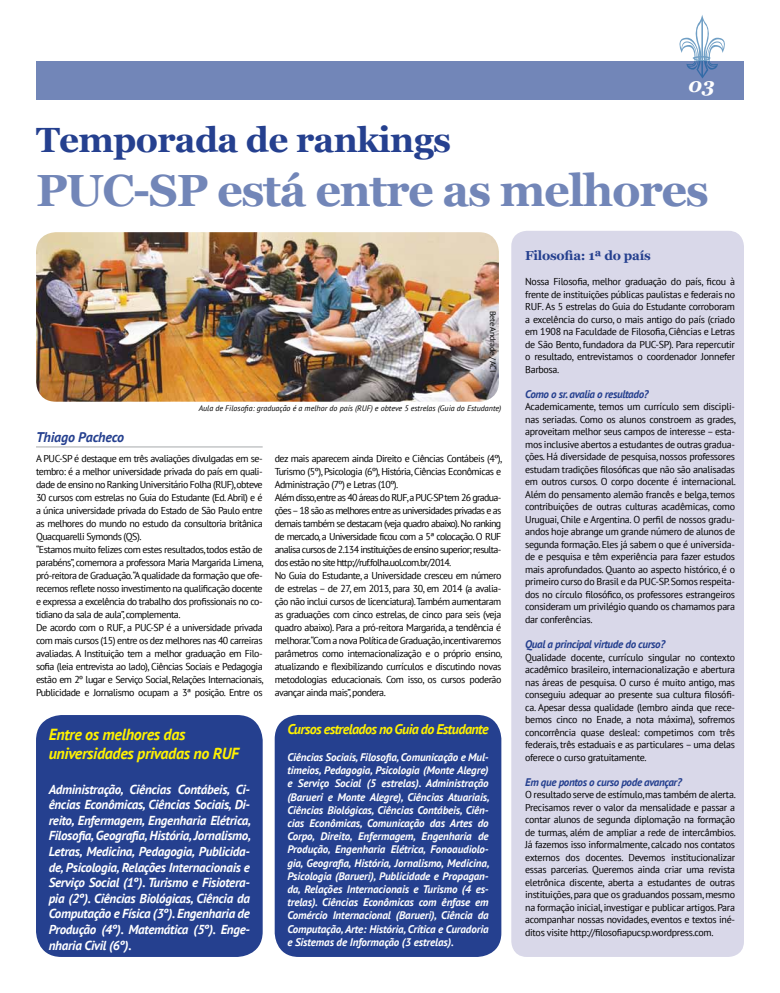
<style>
.page{position:relative;width:780px;height:993px;background:#fff}
.page>*{position:absolute;margin:0;border:0;box-sizing:border-box;transform-origin:0 0}
.t1{font:700 45px "Georgia";letter-spacing:-.03em;color:#7286b8}
.t2{font:700 35px "Georgia";letter-spacing:-.02em;color:#25408f}
.t3{font:italic 700 20px "Georgia";color:#fff}
.t4{font:italic 700 16px/19.2px "PT Sans";letter-spacing:-.02em;color:#fff200}
.t5{font:italic 700 14px "PT Sans";letter-spacing:-.04em;color:#fff200}
.t6{font:italic 700 14px "PT Sans";letter-spacing:-.01em;color:#25408f}
.t7{font:italic 700 13px/15.6px "PT Sans";letter-spacing:-.02em;color:#fff;text-align:justify}
.t8{font:700 13px "Georgia";letter-spacing:-.02em;color:#25408f}
.t9{font:italic 700 11px/13.2px "PT Sans";letter-spacing:-.01em;color:#fff;text-align:justify}
.t10{font:italic 700 11px "PT Sans";letter-spacing:-.03em;color:#25408f}
.t11{font:10px/12.5px "PT Sans";letter-spacing:-.05em;color:#000;text-align:justify}
.t12{font:italic 8px "PT Sans";color:#000}
.t13{font:8px "PT Sans";letter-spacing:-.02em;color:#000}
</style>
<div class="page">
<div style="left:511px;top:231px;width:233px;height:725px;background:#d9d8e9;border-radius:16px"></div>
<div style="left:36px;top:714px;width:227px;height:242px;background:#25408f;border-radius:26px"></div>
<div style="left:275px;top:714px;width:226px;height:242px;background:#25408f;border-radius:24px"></div>
<div style="left:36px;top:61px;width:708px;height:38px;background:#7286b8"></div>
<svg style="left:679px;top:15px;width:46px;height:63px"></svg>
<img style="left:36px;top:232px;width:463px;height:169px">
<hr style="left:36px;top:446px;width:227px;height:1px;background:#a7a9ac">
<h3 class="t3" style="left:688px;top:72px;width:28px">03</h3>
<h2 class="t2" style="left:36px;top:117px;width:416px">Temporada de rankings</h2>
<h1 class="t1" style="left:36px;top:161px;width:674px">PUC-SP está entre as melhores</h1>
<p class="t13" style="left:498px;top:311px;width:63px;rotate:90deg">Bete Andrade / ACI</p>
<h3 class="t6" style="left:36px;top:428px;width:90px">Thiago Pacheco</h3>
<p class="t12" style="left:199px;top:403px;width:304px">Aula de Filosofia: graduação é a melhor do país (RUF) e obteve 5 estrelas (Guia do Estudante)</p>
<p class="t11" style="left:36px;top:451px;width:229px;line-height:13px;text-align:left">A PUC-SP é destaque em três avaliações divulgadas em se&shy;tembro: é a melhor universidade privada do país em quali&shy;dade de ensino no Ranking Universitário Folha (RUF), obteve 30 cursos com estrelas no Guia do Estudante (Ed. Abril) e é a única universidade privada do Estado de São Paulo entre as melhores do mundo no estudo da consultoria britânica Quacquarelli Symonds (QS).<br>“Estamos muito felizes com estes resultados, todos estão de parabéns”, comemora a professora Maria Margarida Limena, pró-reitora de Graduação.“A qualidade da formação que ofe&shy;recemos reflete nosso investimento na qualificação docente e expressa a excelência do trabalho dos profissionais no co&shy;tidiano da sala de aula”, complementa.<br>De acordo com o RUF, a PUC-SP é a universidade privada com mais cursos (15) entre os dez melhores nas 40 carreiras avaliadas. A Instituição tem a melhor graduação em Filo&shy;sofia (leia entrevista ao lado), Ciências Sociais e Pedagogia estão em 2º lugar e Serviço Social, Relações Internacionais, Publicidade e Jornalismo ocupam a 3ª posição. Entre os</p>
<p class="t11" style="left:275px;top:451px;width:229px;line-height:13px;text-align:left">dez mais aparecem ainda Direito e Ciências Contábeis (4º), Turismo (5º), Psicologia (6º), História, Ciências Econômicas e Administração (7º) e Letras (10º).<br>Além disso,entre as 40 áreas do RUF,a PUC-SP tem 26 gradua&shy;ções – 18 são as melhores entre as universidades privadas e as demais também se destacam (veja quadro abaixo). No ranking de mercado, a Universidade ficou com a 5ª colocação. O RUF analisa cursos de 2.134 instituições de ensino superior; resulta&shy;dos estão no site http://ruf.folha.uol.com.br/2014.<br>No Guia do Estudante, a Universidade cresceu em número de estrelas – de 27, em 2013, para 30, em 2014 (a avalia&shy;ção não inclui cursos de licenciatura). Também aumentaram as graduações com cinco estrelas, de cinco para seis (veja quadro abaixo). Para a pró-reitora Margarida, a tendência é melhorar.“Com a nova Política de Graduação,incentivaremos parâmetros como internacionalização e o próprio ensino, atualizando e flexibilizando currículos e discutindo novas metodologias educacionais. Com isso, os cursos poderão avançar ainda mais”, pondera.</p>
<h3 class="t4" style="left:49px;top:723px;width:192px">Entre os melhores das universidades privadas no RUF</h3>
<p class="t7" style="left:49px;top:780px;width:204px">Administração, Ciências Contábeis, Ci&shy;ências Econômicas, Ciências Sociais, Di&shy;reito, Enfermagem, Engenharia Elétrica, Filosofia, Geografia, História, Jornalismo, Letras, Medicina, Pedagogia, Publicida&shy;de, Psicologia, Relações Internacionais e Serviço Social (1º). Turismo e Fisiotera&shy;pia (2º). Ciências Biológicas, Ciência da Computação e Física (3º). Engenharia de Produção (4º). Matemática (5º). Enge&shy;nharia Civil (6º).</p>
<h3 class="t5" style="left:287px;top:720px;width:203px">Cursos estrelados no Guia do Estudante</h3>
<p class="t9" style="left:287px;top:750px;width:203px">Ciências Sociais, Filosofia, Comunicação e Mul&shy;timeios, Pedagogia, Psicologia (Monte Alegre) e Serviço Social (5 estrelas). Administração (Barueri e Monte Alegre), Ciências Atuariais, Ciências Biológicas, Ciências Contábeis, Ciên&shy;cias Econômicas, Comunicação das Artes do Corpo, Direito, Enfermagem, Engenharia de Produção, Engenharia Elétrica, Fonoaudiolo&shy;gia, Geografia, História, Jornalismo, Medicina, Psicologia (Barueri), Publicidade e Propagan&shy;da, Relações Internacionais e Turismo (4 es&shy;trelas). Ciências Econômicas com ênfase em Comércio Internacional (Barueri), Ciência da Computação, Arte: História, Crítica e Curadoria e Sistemas de Informação (3 estrelas).</p>
<h3 class="t8" style="left:525px;top:247px;width:127px">Filosofia: 1ª do país</h3>
<p class="t11" style="left:525px;top:275px;width:211px">Nossa Filosofia, melhor graduação do país, ficou à frente de instituições públicas paulistas e federais no RUF. As 5 estrelas do Guia do Estudante corroboram a excelência do curso, o mais antigo do país (criado em 1908 na Faculdade de Filosofia, Ciências e Letras de São Bento, fundadora da PUC-SP). Para repercutir o resultado, entrevistamos o coordenador Jonnefer Barbosa.</p>
<p class="t10" style="left:525px;top:386px;width:125px">Como o sr. avalia o resultado?</p>
<p class="t11" style="left:525px;top:400px;width:212px">Academicamente, temos um currículo sem discipli&shy;nas seriadas. Como os alunos constroem as grades, aproveitam melhor seus campos de interesse – esta&shy;mos inclusive abertos a estudantes de outras gradua&shy;ções. Há diversidade de pesquisa, nossos professores estudam tradições filosóficas que não são analisadas em outros cursos. O corpo docente é internacional.<br>Além do pensamento alemão francês e belga, temos contribuições de outras culturas acadêmicas, como Uruguai, Chile e Argentina. O perfil de nossos gradu&shy;andos hoje abrange um grande número de alunos de segunda formação. Eles já sabem o que é universida&shy;de e pesquisa e têm experiência para fazer estudos mais aprofundados. Quanto ao aspecto histórico, é o primeiro curso do Brasil e da PUC-SP. Somos respeita&shy;dos no círculo filosófico, os professores estrangeiros consideram um privilégio quando os chamamos para dar conferências.</p>
<p class="t10" style="left:525px;top:636px;width:141px">Qual a principal virtude do curso?</p>
<p class="t11" style="left:525px;top:650px;width:211px">Qualidade docente, currículo singular no contexto acadêmico brasileiro, internacionalização e abertura nas áreas de pesquisa. O curso é muito antigo, mas conseguiu adequar ao presente sua cultura filosófi&shy;ca. Apesar dessa qualidade (lembro ainda que rece&shy;bemos cinco no Enade, a nota máxima), sofremos concorrência quase desleal: competimos com três federais, três estaduais e as particulares – uma delas oferece o curso gratuitamente.</p>
<p class="t10" style="left:525px;top:774px;width:158px">Em que pontos o curso pode avançar?</p>
<p class="t11" style="left:525px;top:787px;width:212px">O resultado serve de estímulo, mas também de alerta.<br>Precisamos rever o valor da mensalidade e passar a contar alunos de segunda diplomação na formação de turmas, além de ampliar a rede de intercâmbios.<br>Já fazemos isso informalmente, calcado nos contatos externos dos docentes. Devemos institucionalizar essas parcerias. Queremos ainda criar uma revista eletrônica discente, aberta a estudantes de outras instituições, para que os graduandos possam, mesmo na formação inicial, investigar e publicar artigos. Para acompanhar nossas novidades, eventos e textos iné&shy;ditos visite http://filosofiapucsp.wordpress.com.</p>
</div>
